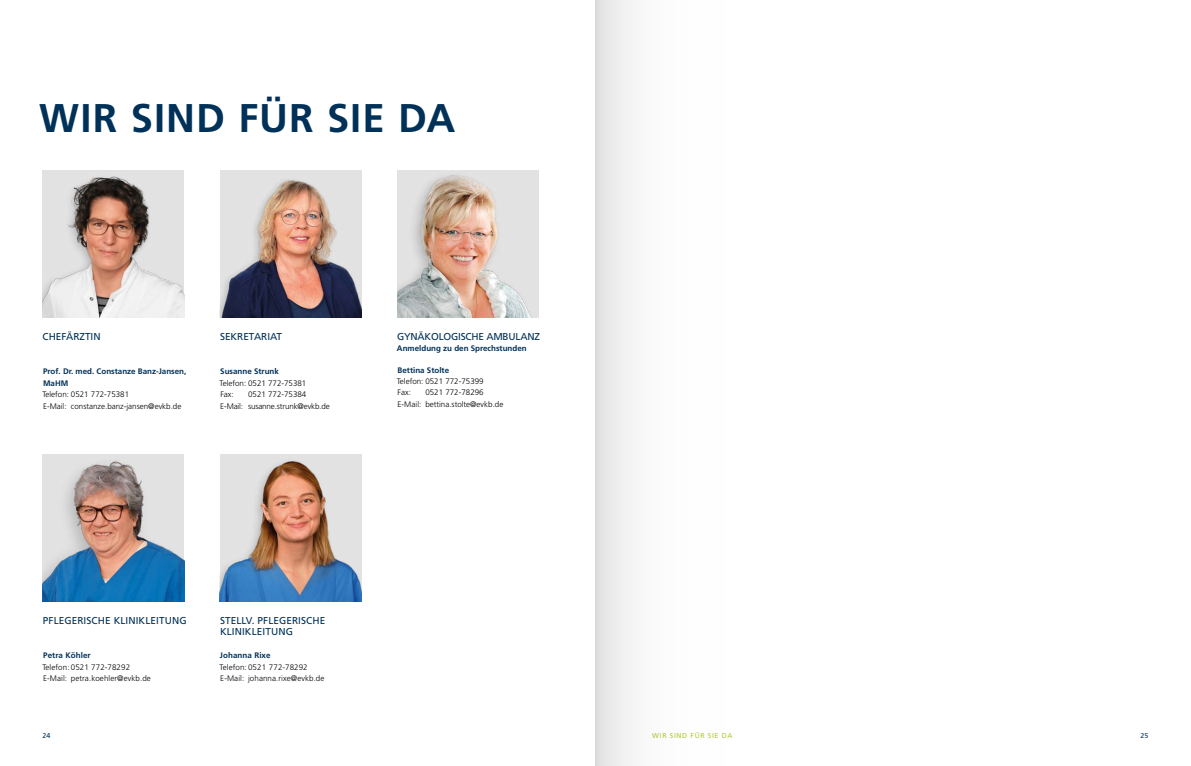
<style>
.page{position:relative;width:1191px;height:766px;background:#fff}
.page>*{position:absolute;margin:0;border:0;box-sizing:border-box;transform-origin:0 0}
.t1{font:700 40px "Frutiger";letter-spacing:.025em;color:#003158}
.t2{font:10px/11.3px "Frutiger CE";letter-spacing:.01em;color:#003158}
.t3{font:10px "Frutiger CE";letter-spacing:-.02em;color:#003158}
.t4{font:300 8px/11.3px "Frutiger";color:#000}
.t5{font:700 8px/11.3px "Frutiger";color:#003158}
.t6{font:7px "Frutiger CE";letter-spacing:.09em;color:#afcb37}
.t7{font:7px "Frutiger CE";color:#003158}
</style>
<div class="page">
<img style="left:397px;top:170px;width:142px;height:147px">
<img style="left:220px;top:170px;width:141px;height:147px">
<img style="left:43px;top:170px;width:141px;height:147px">
<img style="left:220px;top:454px;width:141px;height:147px">
<img style="left:43px;top:454px;width:141px;height:147px">
<div style="left:595px;top:0;width:177px;height:765px;background:linear-gradient(to right,#ededed,#fff)"></div>
<h1 class="t1" style="left:39px;top:95px;width:418px">WIR SIND FÜR SIE DA</h1>
<p class="t2" style="left:43px;top:331px;width:59px">CHEFÄRZTIN</p>
<p class="t5" style="left:43px;top:366px;width:145px">Prof. Dr. med. Constanze Banz-Jansen,<br>MaHM</p>
<p class="t4" style="left:42px;top:389px;width:140px">Telefon: 0521 772-75381<br>E-Mail: constanze.banz-jansen@evkb.de</p>
<p class="t2" style="left:220px;top:331px;width:64px">SEKRETARIAT</p>
<p class="t5" style="left:220px;top:366px;width:60px">Susanne Strunk</p>
<p class="t4" style="left:220px;top:377px;width:88px">Telefon: 0521 772-75381<br>Fax:</p>
<p class="t4" style="left:220px;top:389px;width:111px;text-align:center">0521 772-75384<br>E-Mail: susanne.strunk@evkb.de</p>
<p class="t3" style="left:397px;top:331px;width:144px">GYNÄKOLOGISCHE AMBULANZ</p>
<p class="t5" style="left:397px;top:343px;width:131px">Anmeldung zu den Sprechstunden</p>
<p class="t5" style="left:397px;top:365px;width:53px">Bettina Stolte</p>
<p class="t4" style="left:397px;top:376px;width:88px;line-height:11px">Telefon: 0521 772-75399<br>Fax:</p>
<p class="t4" style="left:397px;top:387px;width:107px;line-height:11px;text-indent:28px">0521 772-78296<br>E-Mail: bettina.stolte@evkb.de</p>
<p class="t2" style="left:43px;top:614px;width:145px">PFLEGERISCHE KLINIKLEITUNG</p>
<p class="t5" style="left:43px;top:649px;width:49px">Petra Köhler</p>
<p class="t4" style="left:42px;top:661px;width:110px">Telefon: 0521 772-78292<br>E-Mail: petra.koehler@evkb.de</p>
<p class="t7" style="left:43px;top:731px;width:9px">24</p>
<p class="t2" style="left:220px;top:614px;width:107px">STELLV. PFLEGERISCHE<br>KLINIKLEITUNG</p>
<p class="t5" style="left:220px;top:649px;width:52px">Johanna Rixe</p>
<p class="t4" style="left:220px;top:661px;width:106px">Telefon: 0521 772-78292<br>E-Mail: johanna.rixe@evkb.de</p>
<p class="t6" style="left:652px;top:731px;width:82px">WIR SIND FÜR SIE DA</p>
<p class="t7" style="left:1140px;top:731px;width:9px">25</p>
</div>
